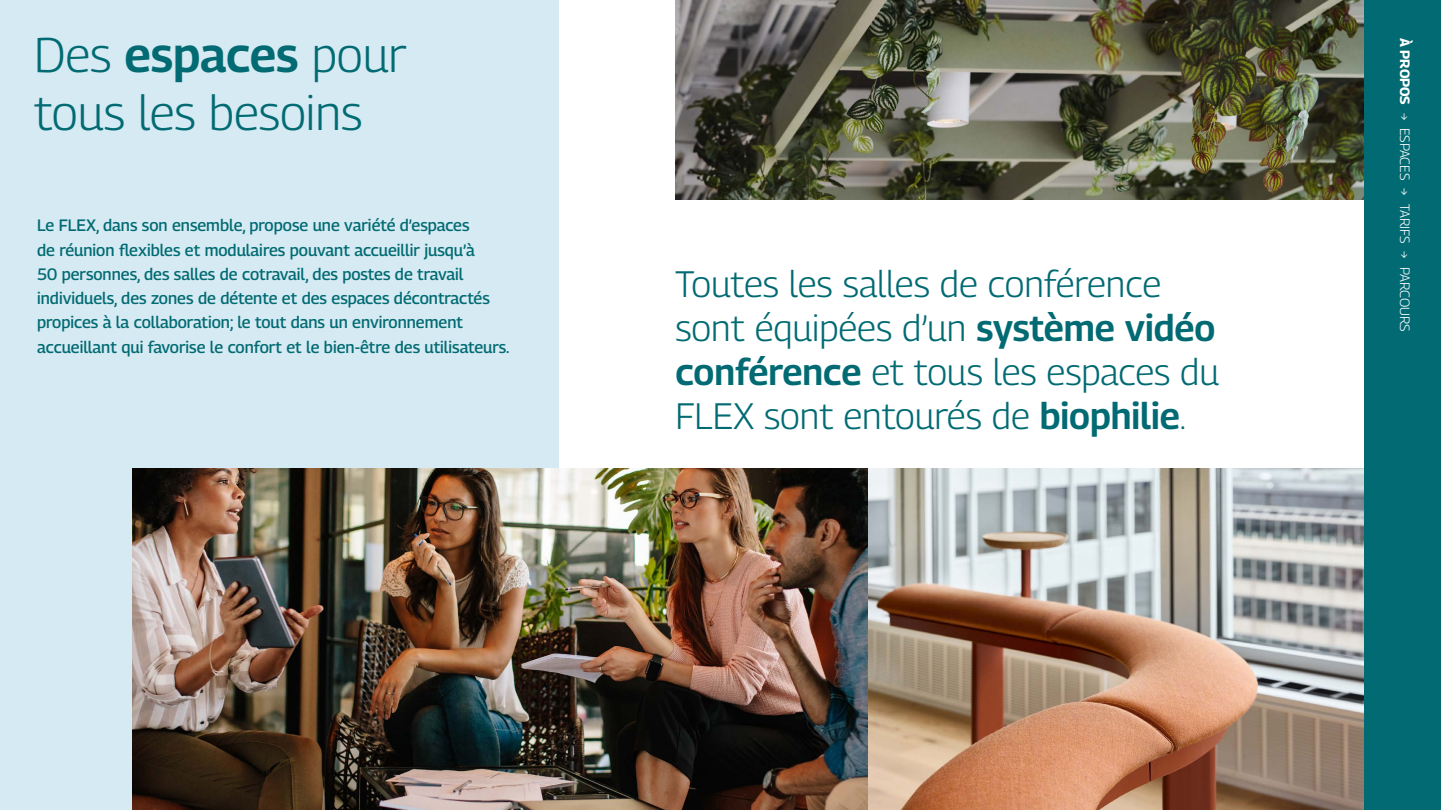
<style>
.page{position:relative;width:1441px;height:810px;background:#fff}
.page>*{position:absolute;margin:0;border:0;box-sizing:border-box;transform-origin:0 0}
.Titre{font:300 48.38px/58.1px "Georama";color:#016a72}
.Exergue{font:300 36.75px/44.1px "Georama";color:#016a72}
.Texte_courant{font:500 16.5px/24.3px "Georama";color:#016a72}
.t1{font:300 13.5px "Georama";color:#fff}
.s1{font-weight:600}
.s2{font-weight:700}
</style>
<div class="page">
<div style="left:0;top:0;width:558px;height:810px;background:#d5eaf2"></div>
<img style="left:132px;top:468px;width:736px;height:342px">
<img style="left:868px;top:468px;width:496px;height:342px">
<img style="left:675px;top:0;width:689px;height:200px">
<div style="left:1364px;top:0;width:76px;height:810px;background:#016a72"></div>
<p class="Titre" style="left:34px;top:25px;width:374px">Des <span class="s1">espaces</span> pour tous les besoins</p>
<p class="Texte_courant" style="left:37px;top:213px;width:474px">Le FLEX, dans son ensemble, propose une variété d’espaces<br>de réunion flexibles et modulaires pouvant accueillir jusqu’à<br>50 personnes, des salles de cotravail, des postes de travail individuels, des zones de détente et des espaces décontractés propices à la collaboration; le tout dans un environnement accueillant qui favorise le confort et le bien-être des utilisateurs.</p>
<p class="Exergue" style="left:675px;top:261px;width:545px">Toutes les salles de conférence sont équipées d’un <span class="s1">système vidéo conférence</span> et tous les espaces du<br>FLEX sont entourés de <span class="s1">biophilie</span>.</p>
<p class="t1" style="left:1414px;top:38px;width:295px;rotate:90deg"><span class="s2">À PROPOS</span> → ESPACES → TARIFS → PARCOURS</p>
</div>
